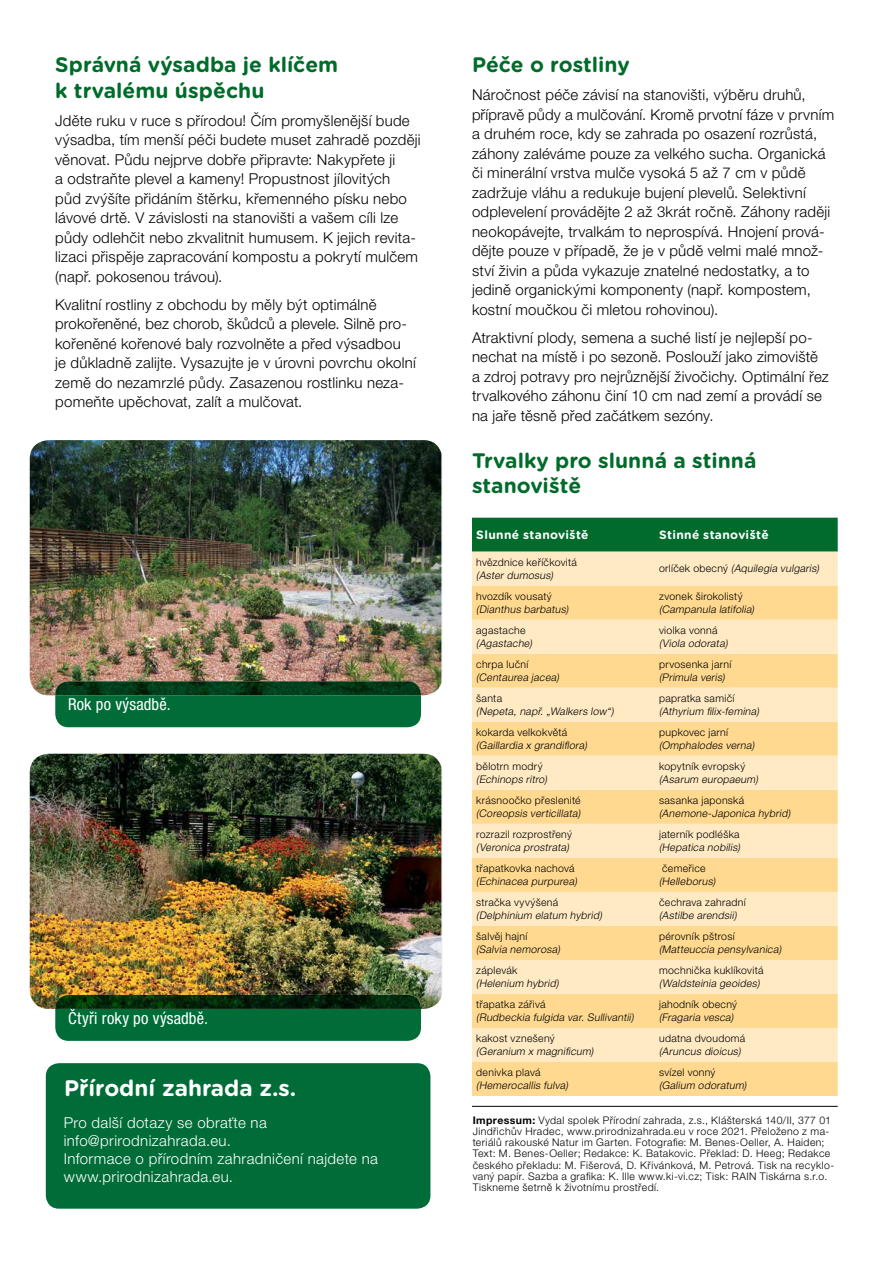
<style>
.page{position:relative;width:893px;height:1263px;background:#fff}
.page>*{position:absolute;margin:0;border:0;box-sizing:border-box;transform-origin:0 0}
.t1{font:700 22.5px "Gotham Rounded";color:#fff}
.t2{font:700 21px/25.5px "Gotham Rounded";color:#006b2a}
.t3{font:condensed 16.5px "Helvetica Neue LT Pro";letter-spacing:.015em;color:#fff}
.t4{font:300 15px/19.5px "Helvetica Neue LT Pro";letter-spacing:.015em;color:#000}
.t5{font:300 15px/18px "Helvetica Neue LT Pro";letter-spacing:.025em;color:#fff}
.t6{font:700 12px "Gotham Rounded";letter-spacing:.03em;color:#fff}
.t7{font:300 10.5px/11.2px "Helvetica Neue LT Pro";letter-spacing:.03em;color:#000}
.t8{font:italic 300 10.5px "Helvetica Neue LT Pro";letter-spacing:.035em;color:#000}
.s1{font-style:normal}
.s2{font-weight:700}
</style>
<div class="page">
<div style="left:472px;top:518px;width:366px;height:34px;background:#006b2a"></div>
<div style="left:472px;top:552px;width:366px;height:34px;background:#ffeac4"></div>
<svg style="left:472px;top:586px;width:366px;height:510px;background:#ffdea1"></svg>
<svg style="left:472px;top:620px;width:366px;height:374px;background:#ffe2ac"></svg>
<div style="left:472px;top:994px;width:366px;height:34px;background:#ffd990"></div>
<hr style="left:472px;top:1106px;width:366px;height:1px;background:#000">
<div style="left:46px;top:1063px;width:384px;height:146px;background:#006d38;border-radius:13px"></div>
<img style="left:30px;top:440px;width:411px;height:255px">
<div style="left:55px;top:695px;width:366px;height:32px;background:#006d38"></div>
<img style="left:55px;top:681px;width:366px;height:14px">
<img style="left:30px;top:754px;width:411px;height:255px">
<div style="left:55px;top:1009px;width:366px;height:32px;background:#006d38"></div>
<img style="left:55px;top:995px;width:366px;height:14px">
<h2 class="t2" style="left:55px;top:51px;width:284px">Správná výsadba je klíčem k trvalému úspěchu</h2>
<p class="t4" style="left:55px;top:110px;width:367px">Jděte ruku v ruce s přírodou! Čím promyšlenější bude výsadba, tím menší péči budete muset zahradě později věnovat. Půdu nejprve dobře připravte: Nakypřete ji<br>a odstraňte plevel a kameny! Propustnost jílovitých<br>půd zvýšíte přidáním štěrku, křemenného písku nebo lávové drtě. V závislosti na stanovišti a vašem cíli lze půdy odlehčit nebo zkvalitnit humusem. K jejich revita&shy;lizaci přispěje zapracování kompostu a pokrytí mulčem (např. pokosenou trávou).</p>
<p class="t4" style="left:55px;top:294px;width:362px">Kvalitní rostliny z obchodu by měly být optimálně prokořeněné, bez chorob, škůdců a plevele. Silně pro&shy;kořeněné kořenové baly rozvolněte a před výsadbou<br>je důkladně zalijte. Vysazujte je v úrovni povrchu okolní země do nezamrzlé půdy. Zasazenou rostlinku neza&shy;pomeňte upěchovat, zalít a mulčovat.</p>
<p class="t3" style="left:68px;top:695px;width:104px">Rok po výsadbě.</p>
<p class="t3" style="left:68px;top:1008px;width:142px">Čtyři roky po výsadbě.</p>
<h1 class="t1" style="left:64px;top:1071px;width:234px">Přírodní zahrada z.s.</h1>
<p class="t5" style="left:64px;top:1113px;width:316px">Pro další dotazy se obraťte na info@prirodnizahrada.eu.<br>Informace o přírodním zahradničení najdete na www.prirodnizahrada.eu.</p>
<h2 class="t2" style="left:472px;top:51px;width:159px">Péče o rostliny</h2>
<p class="t4" style="left:472px;top:85px;width:364px">Náročnost péče závisí na stanovišti, výběru druhů, přípravě půdy a mulčování. Kromě prvotní fáze v prvním a druhém roce, kdy se zahrada po osazení rozrůstá, záhony zaléváme pouze za velkého sucha. Organická či minerální vrstva mulče vysoká 5 až 7 cm v půdě zadržuje vláhu a redukuje bujení plevelů. Selektivní odplevelení provádějte 2 až 3krát ročně. Záhony raději neokopávejte, trvalkám to neprospívá. Hnojení prová&shy;dějte pouze v případě, že je v půdě velmi malé množ&shy;ství živin a půda vykazuje znatelné nedostatky, a to jedině organickými komponenty (např. kompostem, kostní moučkou či mletou rohovinou).</p>
<p class="t4" style="left:472px;top:327px;width:358px">Atraktivní plody, semena a suché listí je nejlepší po&shy;nechat na místě i po sezoně. Poslouží jako zimoviště a zdroj potravy pro nejrůznější živočichy. Optimální řez trvalkového záhonu činí 10 cm nad zemí a provádí se na jaře těsně před začátkem sezóny.</p>
<h2 class="t2" style="left:472px;top:447px;width:286px">Trvalky pro slunná a stinná stanoviště</h2>
<p class="t6" style="left:476px;top:526px;width:114px">Slunné stanoviště</p>
<p class="t6" style="left:659px;top:526px;width:111px">Stinné stanoviště</p>
<p class="t7" style="left:476px;top:557px;width:102px">hvězdnice keříčkovitá</p>
<p class="t8" style="left:476px;top:569px;width:78px">(Aster dumosus)</p>
<p class="t8" style="left:659px;top:562px;width:162px"><span class="s1">o r l íč e k o b e c n ý</span> (Aquilegia vulgaris)</p>
<p class="t7" style="left:476px;top:591px;width:77px">hvozdík vousatý</p>
<p class="t8" style="left:476px;top:603px;width:94px">(Dianthus barbatus)</p>
<p class="t7" style="left:659px;top:591px;width:85px">zvonek širokolistý</p>
<p class="t8" style="left:659px;top:603px;width:97px">(Campanula latifolia)</p>
<p class="t7" style="left:476px;top:625px;width:51px">agastache</p>
<p class="t8" style="left:476px;top:637px;width:57px">(Agastache)</p>
<p class="t7" style="left:659px;top:625px;width:60px">violka vonná</p>
<p class="t8" style="left:659px;top:637px;width:70px">(Viola odorata)</p>
<p class="t7" style="left:476px;top:659px;width:54px">chrpa luční</p>
<p class="t8" style="left:476px;top:671px;width:84px">(Centaurea jacea)</p>
<p class="t7" style="left:659px;top:659px;width:74px">prvosenka jarní</p>
<p class="t8" style="left:659px;top:671px;width:67px">(Primula veris)</p>
<p class="t7" style="left:476px;top:693px;width:27px">šanta</p>
<p class="t8" style="left:476px;top:705px;width:139px">(Nepeta, např. „Walkers low“)</p>
<p class="t7" style="left:659px;top:693px;width:77px">papratka samičí</p>
<p class="t8" style="left:659px;top:705px;width:101px">(Athyrium filix-femina)</p>
<p class="t7" style="left:476px;top:727px;width:93px">kokarda velkokvětá</p>
<p class="t8" style="left:476px;top:739px;width:112px">(Gaillardia x grandiflora)</p>
<p class="t7" style="left:659px;top:727px;width:70px">pupkovec jarní</p>
<p class="t8" style="left:659px;top:739px;width:97px">(Omphalodes verna)</p>
<p class="t7" style="left:476px;top:761px;width:68px">bělotrn modrý</p>
<p class="t8" style="left:476px;top:773px;width:72px">(Echinops ritro)</p>
<p class="t7" style="left:659px;top:761px;width:88px">kopytník evropský</p>
<p class="t8" style="left:659px;top:773px;width:100px">(Asarum europaeum)</p>
<p class="t7" style="left:476px;top:795px;width:106px">krásnoočko přeslenité</p>
<p class="t8" style="left:476px;top:807px;width:105px">(Coreopsis verticillata)</p>
<p class="t7" style="left:659px;top:795px;width:87px">sasanka japonská</p>
<p class="t8" style="left:659px;top:807px;width:133px">(Anemone-Japonica hybrid)</p>
<p class="t7" style="left:476px;top:829px;width:97px">rozrazil rozprostřený</p>
<p class="t8" style="left:476px;top:841px;width:94px">(Veronica prostrata)</p>
<p class="t7" style="left:659px;top:829px;width:82px">jaterník podléška</p>
<p class="t8" style="left:659px;top:841px;width:82px">(Hepatica nobilis)</p>
<p class="t7" style="left:476px;top:863px;width:100px">třapatkovka nachová</p>
<p class="t8" style="left:476px;top:875px;width:102px">(Echinacea purpurea)</p>
<p class="t7" style="left:662px;top:863px;width:45px">čemeřice</p>
<p class="t8" style="left:659px;top:875px;width:58px">(Helleborus)</p>
<p class="t7" style="left:476px;top:897px;width:83px">stračka vyvýšená</p>
<p class="t8" style="left:476px;top:909px;width:127px">(Delphinium elatum hybrid)</p>
<p class="t7" style="left:659px;top:897px;width:88px">čechrava zahradní</p>
<p class="t8" style="left:659px;top:909px;width:79px">(Astilbe arendsii)</p>
<p class="t7" style="left:476px;top:931px;width:53px">šalvěj hajní</p>
<p class="t8" style="left:476px;top:943px;width:85px">(Salvia nemorosa)</p>
<p class="t7" style="left:659px;top:931px;width:77px">pérovník pštrosí</p>
<p class="t8" style="left:659px;top:943px;width:124px">(Matteuccia pensylvanica)</p>
<p class="t7" style="left:476px;top:965px;width:43px">záplevák</p>
<p class="t8" style="left:476px;top:977px;width:84px">(Helenium hybrid)</p>
<p class="t7" style="left:659px;top:965px;width:106px">mochnička kuklíkovitá</p>
<p class="t8" style="left:659px;top:977px;width:102px">(Waldsteinia geoides)</p>
<p class="t7" style="left:476px;top:999px;width:71px">třapatka zářivá</p>
<p class="t8" style="left:476px;top:1011px;width:159px">(Rudbeckia fulgida var. Sullivantii)</p>
<p class="t7" style="left:659px;top:999px;width:79px">jahodník obecný</p>
<p class="t8" style="left:659px;top:1011px;width:76px">(Fragaria vesca)</p>
<p class="t7" style="left:476px;top:1033px;width:80px">kakost vznešený</p>
<p class="t8" style="left:476px;top:1045px;width:119px">(Geranium x magnificum)</p>
<p class="t7" style="left:659px;top:1033px;width:88px">udatna dvoudomá</p>
<p class="t8" style="left:659px;top:1045px;width:83px">(Aruncus dioicus)</p>
<p class="t7" style="left:659px;top:1067px;width:58px">svízel vonný</p>
<p class="t8" style="left:659px;top:1079px;width:89px">(Galium odoratum)</p>
<p class="t7" style="left:473px;top:1114px;width:363px"><span class="s2">Impressum:</span> Vydal spolek Přírodní zahrada, z.s., Klášterská 140/II, 377 01<br>Jindřichův Hradec, www.prirodnizahrada.eu v roce 2021. Přeloženo z ma&shy;teriálů rakouské Natur im Garten. Fotografie: M. Benes-Oeller, A. Haiden; Text: M. Benes-Oeller; Redakce: K. Batakovic. Překlad: D. Heeg; Redakce českého překladu: M. Fišerová, D. Křivánková, M. Petrová. Tisk na recyklo&shy;vaný papír. Sazba a grafika: K. Ille www.ki-vi.cz; Tisk: RAIN Tiskárna s.r.o.<br>Tiskneme šetrně k životnímu prostředí.</p>
<p class="t7" style="left:476px;top:1067px;width:66px">denivka plavá</p>
<p class="t8" style="left:476px;top:1079px;width:93px">(Hemerocallis fulva)</p>
</div>
